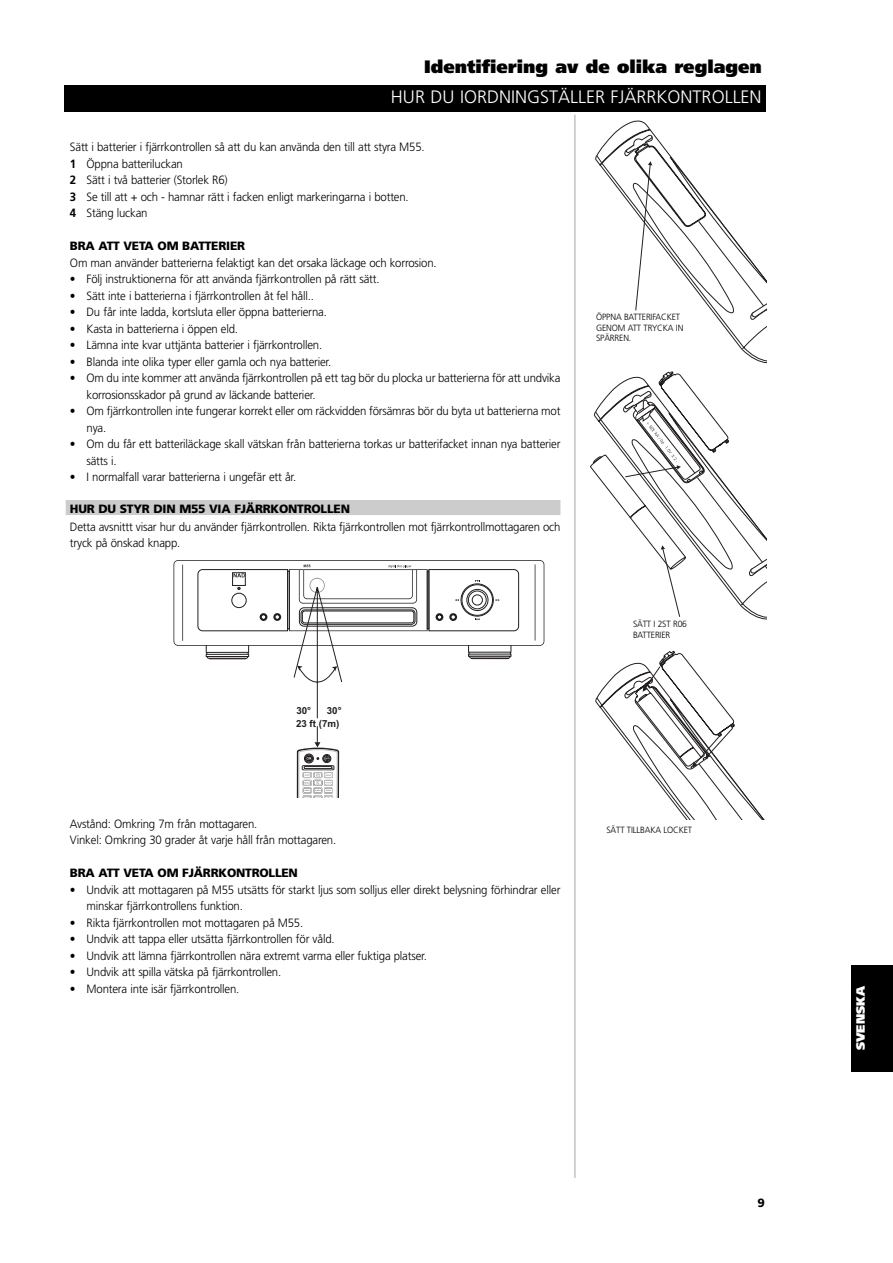
<style>
.page{position:relative;width:893px;height:1263px;background:#fff}
.page>*{position:absolute;margin:0;border:0;box-sizing:border-box;transform-origin:0 0}
.t1{font:300 18px "Frutiger";color:#fff}
.t2{font:900 18px "Frutiger";color:#000}
.t3{font:300 12px/16.5px "Frutiger";letter-spacing:-.015em;color:#000;scale:.95 1}
.t4{font:900 12px "Frutiger";letter-spacing:-.02em;color:#000}
.t5{font:900 12px "Frutiger";color:#fff}
.t6{font:700 9.75px/13.6px "Arial";color:#231f20;text-align:right}
.t7{font:300 9px/10.5px "Frutiger";letter-spacing:-.015em;color:#000;scale:.95 1}
.s1{font-weight:700}
</style>
<div class="page">
<div style="left:851px;top:965px;width:41px;height:106px;background:#000"></div>
<div style="left:64px;top:85px;width:702px;height:27px;background:#000"></div>
<div style="left:66px;top:500px;width:494px;height:15px;background:#ccc"></div>
<hr style="left:574px;top:115px;width:1px;height:1063px;background:#ccc">
<svg style="left:590px;top:120px;width:176px;height:500px"></svg>
<svg style="left:595px;top:651px;width:169px;height:168px"></svg>
<svg style="left:173px;top:560px;width:371px;height:238px"></svg>
<div style="left:594px;top:312px;width:111px;height:46px;background:#fff"></div>
<div style="left:631px;top:619px;width:88px;height:25px;background:#fff"></div>
<h1 class="t2" style="left:424px;top:60px;width:339px">Identifiering av de olika reglagen</h1>
<h1 class="t1" style="left:391px;top:90px;width:372px">HUR DU IORDNINGSTÄLLER FJÄRRKONTROLLEN</h1>
<p class="t3" style="left:70px;top:140px;width:375px">Sätt i batterier i fjärrkontrollen så att du kan använda den till att styra M55.<br><span class="s1">1</span> Öppna batteriluckan<br><span class="s1">2</span> Sätt i två batterier (Storlek R6)<br><span class="s1">3</span> Se till att + och - hamnar rätt i facken enligt markeringarna i botten.<br><span class="s1">4</span> Stäng luckan</p>
<p class="t4" style="left:70px;top:241px;width:177px">BRA ATT VETA OM BATTERIER</p>
<p class="t3" style="left:70px;top:255px;width:387px">Om man använder batterierna felaktigt kan det orsaka läckage och korrosion.</p>
<p class="t3" style="left:70px;top:272px;width:327px">• Följ instruktionerna för att använda fjärrkontrollen på rätt sätt.</p>
<p class="t3" style="left:70px;top:288px;width:258px">• Sätt inte i batterierna i fjärrkontrollen åt fel håll..</p>
<p class="t3" style="left:70px;top:305px;width:272px">• Du får inte ladda, kortsluta eller öppna batterierna.</p>
<p class="t3" style="left:70px;top:321px;width:178px">• Kasta in batterierna i öppen eld.</p>
<p class="t3" style="left:70px;top:338px;width:267px">• Lämna inte kvar uttjänta batterier i fjärrkontrollen.</p>
<p class="t3" style="left:70px;top:354px;width:277px">• Blanda inte olika typer eller gamla och nya batterier.</p>
<p class="t3" style="left:87px;top:371px;width:500px;text-indent:-17px">• Om du inte kommer att använda fjärrkontrollen på ett tag bör du plocka ur batterierna för att undvika korrosionsskador på grund av läckande batterier.</p>
<p class="t3" style="left:87px;top:404px;width:500px;text-indent:-17px">• Om fjärrkontrollen inte fungerar korrekt eller om räckvidden försämras bör du byta ut batterierna mot nya.</p>
<p class="t3" style="left:87px;top:437px;width:500px;text-indent:-17px">• Om du får ett batteriläckage skall vätskan från batterierna torkas ur batterifacket innan nya batterier sätts i.</p>
<p class="t3" style="left:70px;top:470px;width:240px">• I normalfall varar batterierna i ungefär ett år.</p>
<p class="t4" style="left:70px;top:504px;width:281px">HUR DU STYR DIN M55 VIA FJÄRRKONTROLLEN</p>
<p class="t3" style="left:70px;top:519px;width:518px">Detta avsnittt visar hur du använder fjärrkontrollen. Rikta fjärrkontrollen mot fjärrkontrollmottagaren och tryck på önskad knapp.</p>
<p class="t6" style="left:296px;top:704px;width:47px">30°<br>23 ft (7m)</p>
<p class="t6" style="left:296px;top:704px;width:16px">30°</p>
<p class="t3" style="left:70px;top:816px;width:282px">Avstånd: Omkring 7m från mottagaren.<br>Vinkel: Omkring 30 grader åt varje håll från mottagaren.</p>
<p class="t4" style="left:70px;top:868px;width:229px">BRA ATT VETA OM FJÄRRKONTROLLEN</p>
<p class="t3" style="left:87px;top:882px;width:500px;text-indent:-17px">• Undvik att mottagaren på M55 utsätts för starkt ljus som solljus eller direkt belysning förhindrar eller minskar fjärrkontrollens funktion.</p>
<p class="t3" style="left:70px;top:915px;width:247px">• Rikta fjärrkontrollen mot mottagaren på M55.</p>
<p class="t3" style="left:70px;top:932px;width:280px">• Undvik att tappa eller utsätta fjärrkontrollen för våld.</p>
<p class="t3" style="left:70px;top:948px;width:377px">• Undvik att lämna fjärrkontrollen nära extremt varma eller fuktiga platser.</p>
<p class="t3" style="left:70px;top:965px;width:224px">• Undvik att spilla vätska på fjärrkontrollen.</p>
<p class="t3" style="left:70px;top:981px;width:180px">• Montera inte isär fjärrkontrollen.</p>
<p class="t7" style="left:596px;top:313px;width:93px">ÖPPNA BATTERIFACKET<br>GENOM ATT TRYCKA IN<br>SPÄRREN.</p>
<p class="t7" style="left:633px;top:620px;width:58px">SÄTT I 2ST R06<br>BATTERIER</p>
<p class="t7" style="left:606px;top:825px;width:92px">SÄTT TILLBAKA LOCKET</p>
<p class="t4" style="left:757px;top:1198px;width:9px">9</p>
<p class="t5" style="left:855px;top:1050px;width:66px;rotate:-90deg">SVENSKA</p>
</div>
